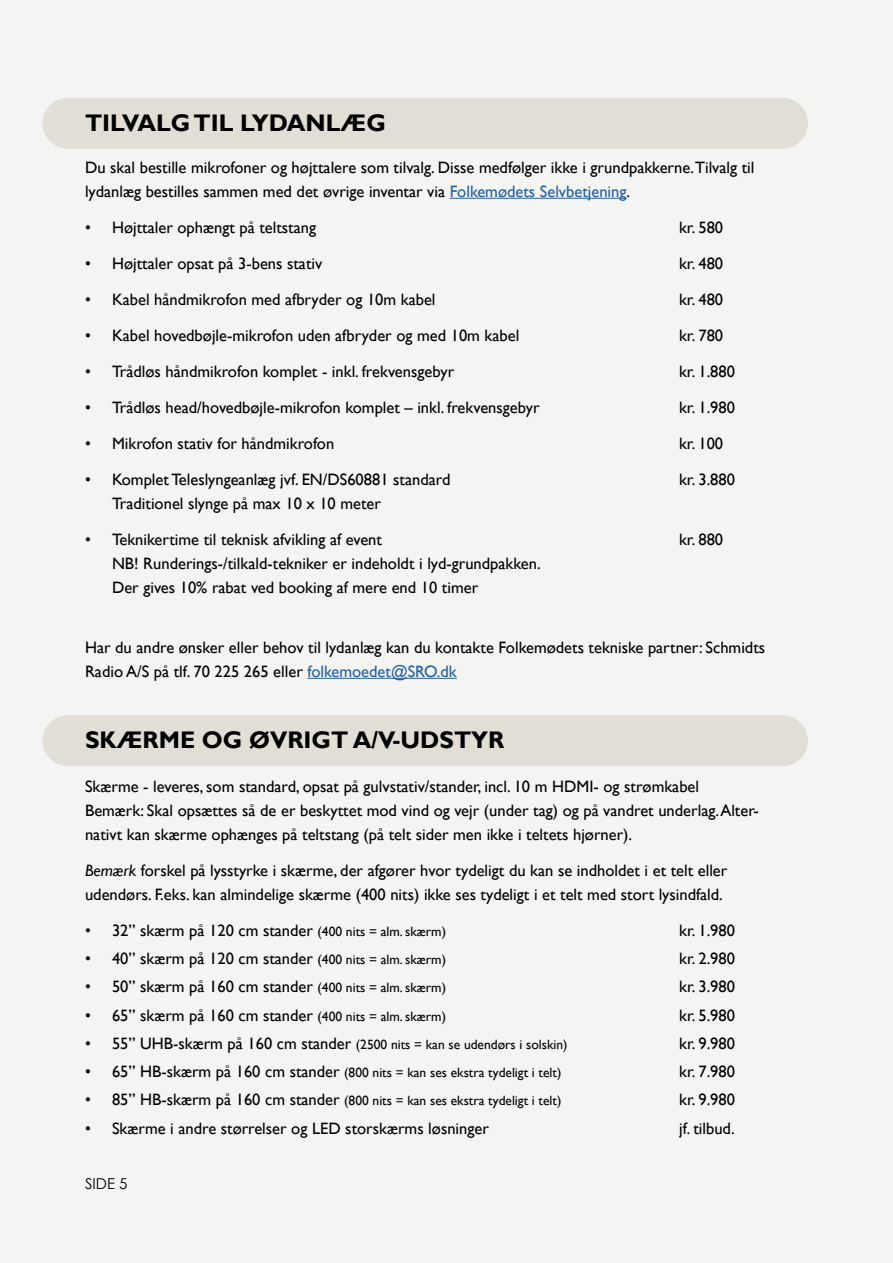
<style>
.page{position:relative;width:893px;height:1263px;background:#f4f4f2}
.page>*{position:absolute;margin:0;border:0;box-sizing:border-box;transform-origin:0 0}
.t1{font:700 24px "Gill Sans";color:#000}
.t2{font:16.5px/24px "Gill Sans";color:#000}
.t3{font:15px "Century Gothic";color:#000}
.t4{font:13.5px "Gill Sans";color:#000}
.s1{color:#215e9e}
.s2{font-style:italic}
.s3{font-size:13.5px}
.s4{font-size:16.5px}
</style>
<div class="page">
<div style="left:43px;top:98px;width:765px;height:51px;background:#e2ded5;border-radius:26px"></div>
<hr style="left:450px;top:198px;width:176px;height:1px;background:#215e9e">
<hr style="left:307px;top:678px;width:150px;height:1px;background:#215e9e">
<div style="left:43px;top:715px;width:765px;height:51px;background:#e2ded5;border-radius:26px"></div>
<h1 class="t1" style="left:85px;top:108px;width:302px">TILVALG TIL LYDANLÆG</h1>
<p class="t2" style="left:85px;top:156px;width:671px">Du skal bestille mikrofoner og højttalere som tilvalg. Disse medfølger ikke i grundpakkerne.Tilvalg til lydanlæg bestilles sammen med det øvrige inventar via <span class="s1">Folkemødets Selvbetjening</span>.</p>
<p class="t2" style="left:85px;top:216px;width:232px">• Højttaler ophængt på teltstang</p>
<p class="t2" style="left:679px;top:216px;width:46px">kr. 580</p>
<p class="t2" style="left:85px;top:252px;width:239px">• Højttaler opsat på 3-bens stativ</p>
<p class="t2" style="left:679px;top:252px;width:46px">kr. 480</p>
<p class="t2" style="left:85px;top:288px;width:352px">• Kabel håndmikrofon med afbryder og 10m kabel</p>
<p class="t2" style="left:679px;top:288px;width:46px">kr. 480</p>
<p class="t2" style="left:85px;top:324px;width:436px">• Kabel hovedbøjle-mikrofon uden afbryder og med 10m kabel</p>
<p class="t2" style="left:679px;top:324px;width:46px">kr. 780</p>
<p class="t2" style="left:85px;top:360px;width:371px">• Trådløs håndmikrofon komplet - inkl. frekvensgebyr</p>
<p class="t2" style="left:679px;top:360px;width:57px">kr. 1.880</p>
<p class="t2" style="left:85px;top:396px;width:456px">• Trådløs head/hovedbøjle-mikrofon komplet – inkl. frekvensgebyr</p>
<p class="t2" style="left:679px;top:396px;width:57px">kr. 1.980</p>
<p class="t2" style="left:85px;top:432px;width:251px">• Mikrofon stativ for håndmikrofon</p>
<p class="t2" style="left:679px;top:432px;width:46px">kr. 100</p>
<p class="t2" style="left:85px;top:468px;width:367px">• Komplet Teleslyngeanlæg jvf. EN/DS60881 standard</p>
<p class="t2" style="left:679px;top:468px;width:57px">kr. 3.880</p>
<p class="t2" style="left:112px;top:492px;width:270px">Traditionel slynge på max 10 x 10 meter</p>
<p class="t2" style="left:85px;top:528px;width:298px">• Teknikertime til teknisk afvikling af event</p>
<p class="t2" style="left:679px;top:528px;width:46px">kr. 880</p>
<p class="t2" style="left:112px;top:552px;width:430px">NB! Runderings-/tilkald-tekniker er indeholdt i lyd-grundpakken.<br>Der gives 10% rabat ved booking af mere end 10 timer</p>
<p class="t2" style="left:85px;top:636px;width:682px">Har du andre ønsker eller behov til lydanlæg kan du kontakte Folkemødets tekniske partner: Schmidts<br>Radio A/S på tlf. 70 225 265 eller <span class="s1">folkemoedet@SRO.dk</span></p>
<h1 class="t1" style="left:85px;top:726px;width:421px">SKÆRME OG ØVRIGT A/V-UDSTYR</h1>
<p class="t2" style="left:85px;top:774px;width:675px">Skærme - leveres, som standard, opsat på gulvstativ/stander, incl. 10 m HDMI- og strømkabel<br>Bemærk: Skal opsættes så de er beskyttet mod vind og vejr (under tag) og på vandret underlag. Alter&shy;nativt kan skærme ophænges på teltstang (på telt sider men ikke i teltets hjørner).</p>
<p class="t2" style="left:85px;top:858px;width:644px"><span class="s2">Bemærk</span> forskel på lysstyrke i skærme, der afgører hvor tydeligt du kan se indholdet i et telt eller udendørs. F.eks. kan almindelige skærme (400 nits) ikke ses tydeligt i et telt med stort lysindfald.</p>
<p class="t2" style="left:85px;top:918px;width:362px">• 32” skærm på 120 cm stander <span class="s3">(400 nits = alm. skærm)</span></p>
<p class="t2" style="left:679px;top:918px;width:57px">kr. 1.980</p>
<p class="t2" style="left:85px;top:947px;width:362px">• 40” skærm på 120 cm stander <span class="s3">(400 nits = alm. skærm)</span></p>
<p class="t2" style="left:679px;top:947px;width:57px">kr. 2.980</p>
<p class="t2" style="left:85px;top:975px;width:362px">• 50” skærm på 160 cm stander <span class="s3">(400 nits = alm. skærm)</span></p>
<p class="t2" style="left:679px;top:975px;width:57px">kr. 3.980</p>
<p class="t2" style="left:85px;top:1003px;width:362px">• 65” skærm på 160 cm stander <span class="s3">(400 nits = alm. skærm)</span></p>
<p class="t2" style="left:679px;top:1003px;width:57px">kr. 5.980</p>
<p class="t4" style="left:85px;top:1036px;width:484px"><span class="s4">• 55” UHB-skærm på 160 cm stander</span> (2500 nits = kan se udendørs i solskin)</p>
<p class="t2" style="left:679px;top:1031px;width:57px">kr. 9.980</p>
<p class="t4" style="left:85px;top:1065px;width:478px"><span class="s4">• 65” HB-skærm på 160 cm stander</span> (800 nits = kan ses ekstra tydeligt i telt)</p>
<p class="t2" style="left:679px;top:1060px;width:57px">kr. 7.980</p>
<p class="t4" style="left:85px;top:1093px;width:478px"><span class="s4">• 85” HB-skærm på 160 cm stander</span> (800 nits = kan ses ekstra tydeligt i telt)</p>
<p class="t2" style="left:679px;top:1088px;width:57px">kr. 9.980</p>
<p class="t2" style="left:85px;top:1116px;width:405px">• Skærme i andre størrelser og LED storskærms løsninger</p>
<p class="t2" style="left:679px;top:1116px;width:57px">jf. tilbud.</p>
<p class="t3" style="left:85px;top:1173px;width:44px">SIDE 5</p>
</div>
